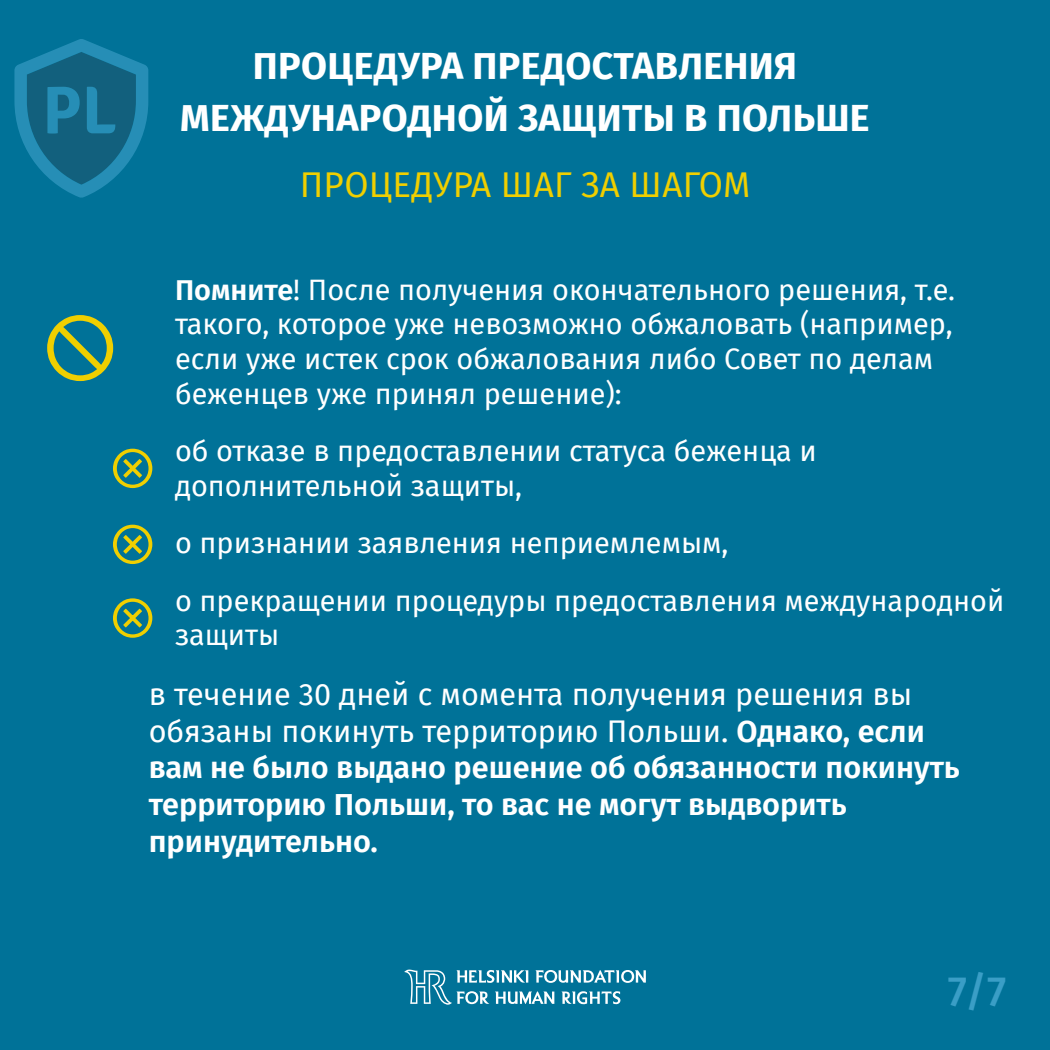
<style>
.page{position:relative;width:1050px;height:1050px;background:#007298}
.page>*{position:absolute;margin:0;border:0;box-sizing:border-box;transform-origin:0 0}
.t1{font:500 42px "Fira Sans";color:#3a9ec6}
.t2{font:700 37.62px/51.6px "Fira Sans";letter-spacing:.01em;color:#fff;text-align:center}
.t3{font:35px "Fira Sans";letter-spacing:.01em;color:#f0cf00}
.t4{font:600 30.62px/36.8px "Fira Sans";color:#fff}
.t5{font:28.88px/34.6px "Fira Sans";color:#fff}
.s1{font-weight:600}
.s2{font-weight:400}
</style>
<div class="page">
<svg style="left:14px;top:39px;width:134px;height:159px"></svg>
<svg style="left:404px;top:969px;width:242px;height:36px"></svg>
<svg style="left:113px;top:449px;width:39px;height:39px"></svg>
<svg style="left:113px;top:525px;width:39px;height:39px"></svg>
<svg style="left:113px;top:598px;width:39px;height:40px"></svg>
<svg style="left:47px;top:315px;width:66px;height:66px"></svg>
<h2 class="t2" style="left:180px;top:37px;width:691px">ПРОЦЕДУРА ПРЕДОСТАВЛЕНИЯ<br>МЕЖДУНАРОДНОЙ ЗАЩИТЫ В ПОЛЬШЕ</h2>
<p class="t3" style="left:300px;top:158px;width:452px">ПРОЦЕДУРА ШАГ ЗА ШАГОМ</p>
<p class="t5" style="left:175px;top:272px;width:782px"><span class="s1">Помните</span>! После получения окончательного решения, т.е. такого, которое уже невозможно обжаловать (например, если уже истек срок обжалования либо Совет по делам беженцев уже принял решение):</p>
<p class="t5" style="left:175px;top:433px;width:643px">об отказе в предоставлении статуса беженца и дополнительной защиты,</p>
<p class="t5" style="left:175px;top:514px;width:831px;line-height:57.4px">о признании заявления неприемлемым,<br>о прекращении процедуры предоставления международной</p>
<p class="t5" style="left:175px;top:617px;width:106px">защиты</p>
<p class="t4" style="left:149px;top:674px;width:813px"><span class="s2">в течение 30 дней с момента получения решения вы обязаны покинуть территорию Польши.</span> Однако, если вам не было выдано решение об обязанности покинуть территорию Польши, то вас не могут выдворить принудительно.</p>
<h1 class="t1" style="left:948px;top:958px;width:60px">7/7</h1>
</div>
